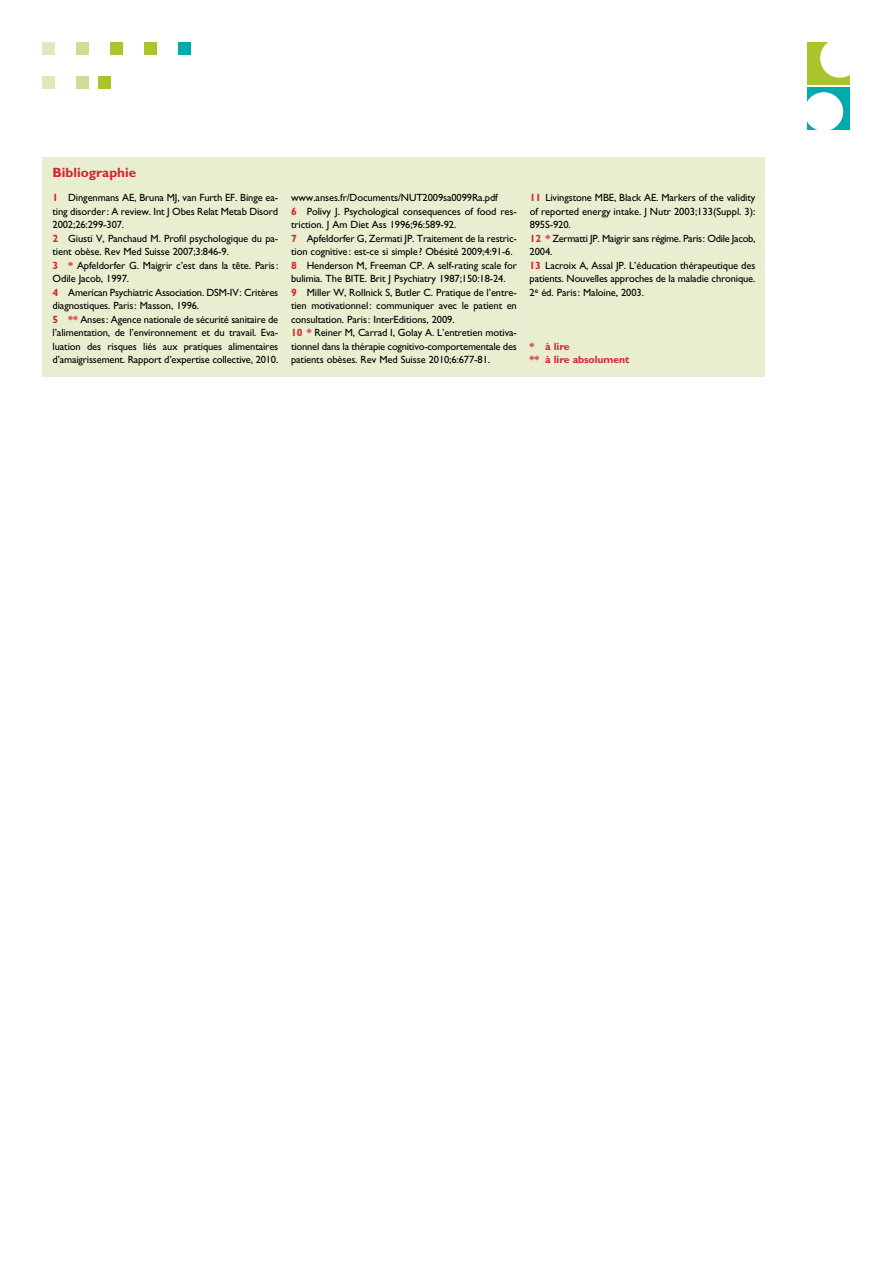
<style>
.page{position:relative;width:893px;height:1263px;background:#fff}
.page>*{position:absolute;margin:0;border:0;box-sizing:border-box;transform-origin:0 0}
.t1{font:700 13.5px "Gill Sans";color:#da2032}
.t2{font:10.5px/13.5px "Gill Sans";letter-spacing:-.01em;color:#000}
.t3{font:700 10.5px/13.5px "Gill Sans";letter-spacing:-.01em;color:#da2032}
.s1{font-weight:700;color:#da2032}
</style>
<div class="page">
<div style="left:179px;top:43px;width:12px;height:12px;background:#00aaad"></div>
<div style="left:145px;top:43px;width:12px;height:12px;background:#adc32b"></div>
<div style="left:111px;top:43px;width:12px;height:12px;background:#adc32b"></div>
<div style="left:77px;top:43px;width:12px;height:12px;background:#d1dc93"></div>
<div style="left:43px;top:43px;width:12px;height:12px;background:#e1e8bb"></div>
<div style="left:99px;top:77px;width:12px;height:12px;background:#adc32b"></div>
<div style="left:77px;top:77px;width:12px;height:12px;background:#d1dc93"></div>
<div style="left:43px;top:77px;width:12px;height:12px;background:#e1e8bb"></div>
<div style="left:807px;top:43px;width:43px;height:42px;background:#adc32b"></div>
<div style="left:820px;top:38px;width:39px;height:40px;background:#fff;border-radius:50%"></div>
<div style="left:807px;top:88px;width:43px;height:42px;background:#00aaad"></div>
<div style="left:804px;top:92px;width:39px;height:39px;background:#fff;border-radius:50%"></div>
<div style="left:43px;top:157px;width:722px;height:219px;background:#e9eed0"></div>
<p class="t1" style="left:53px;top:164px;width:85px">Bibliographie</p>
<p class="t2" style="left:53px;top:191px;width:227px"><span class="s1">1</span> Dingenmans AE, Bruna MJ, van Furth EF. Binge ea&shy;ting disorder: A review. Int J Obes Relat Metab Disord 2002;26:299-307.<br><span class="s1">2</span> Giusti V, Panchaud M. Profil psychologique du pa&shy;tient obèse. Rev Med Suisse 2007;3:846-9.<br><span class="s1">3 *</span> Apfeldorfer G. Maigrir c’est dans la tête. Paris:<br>Odile Jacob, 1997.<br><span class="s1">4</span> American Psychiatric Association. DSM-IV: Critères diagnostiques. Paris: Masson, 1996.<br><span class="s1">5 **</span> Anses: Agence nationale de sécurité sanitaire de l’alimentation, de l’environnement et du travail. Eva&shy;luation des risques liés aux pratiques alimentaires d’amaigrissement. Rapport d’expertise collective, 2010.</p>
<p class="t2" style="left:291px;top:191px;width:227px">www.anses.fr/Documents/NUT2009sa0099Ra.pdf<br><span class="s1">6</span> Polivy J. Psychological consequences of food res&shy;triction. J Am Diet Ass 1996;96:589-92.<br><span class="s1">7</span> Apfeldorfer G, Zermati JP. Traitement de la restric&shy;tion cognitive: est-ce si simple? Obésité 2009;4:91-6.<br><span class="s1">8</span> Henderson M, Freeman CP. A self-rating scale for bulimia. The BITE. Brit J Psychiatry 1987;150:18-24.<br><span class="s1">9</span> Miller W, Rollnick S, Butler C. Pratique de l’entre&shy;tien motivationnel: communiquer avec le patient en consultation. Paris: InterEditions, 2009.<br><span class="s1">10 *</span> Reiner M, Carrad I, Golay A. L’entretien motiva&shy;tionnel dans la thérapie cognitivo-comportementale des patients obèses. Rev Med Suisse 2010;6:677-81.</p>
<p class="t2" style="left:530px;top:191px;width:227px"><span class="s1">11</span> Livingstone MBE, Black AE. Markers of the validity of reported energy intake. J Nutr 2003;133(Suppl. 3):<br>895S-920.<br><span class="s1">12 *</span> Zermatti JP. Maigrir sans régime. Paris: Odile Jacob, 2004.<br><span class="s1">13</span> Lacroix A, Assal JP. L’éducation thérapeutique des patients. Nouvelles approches de la maladie chronique.<br>2<sup>e</sup> éd. Paris: Maloine, 2003.</p>
<p class="t3" style="left:530px;top:339px;width:101px">* à lire<br>** à lire absolument</p>
</div>
